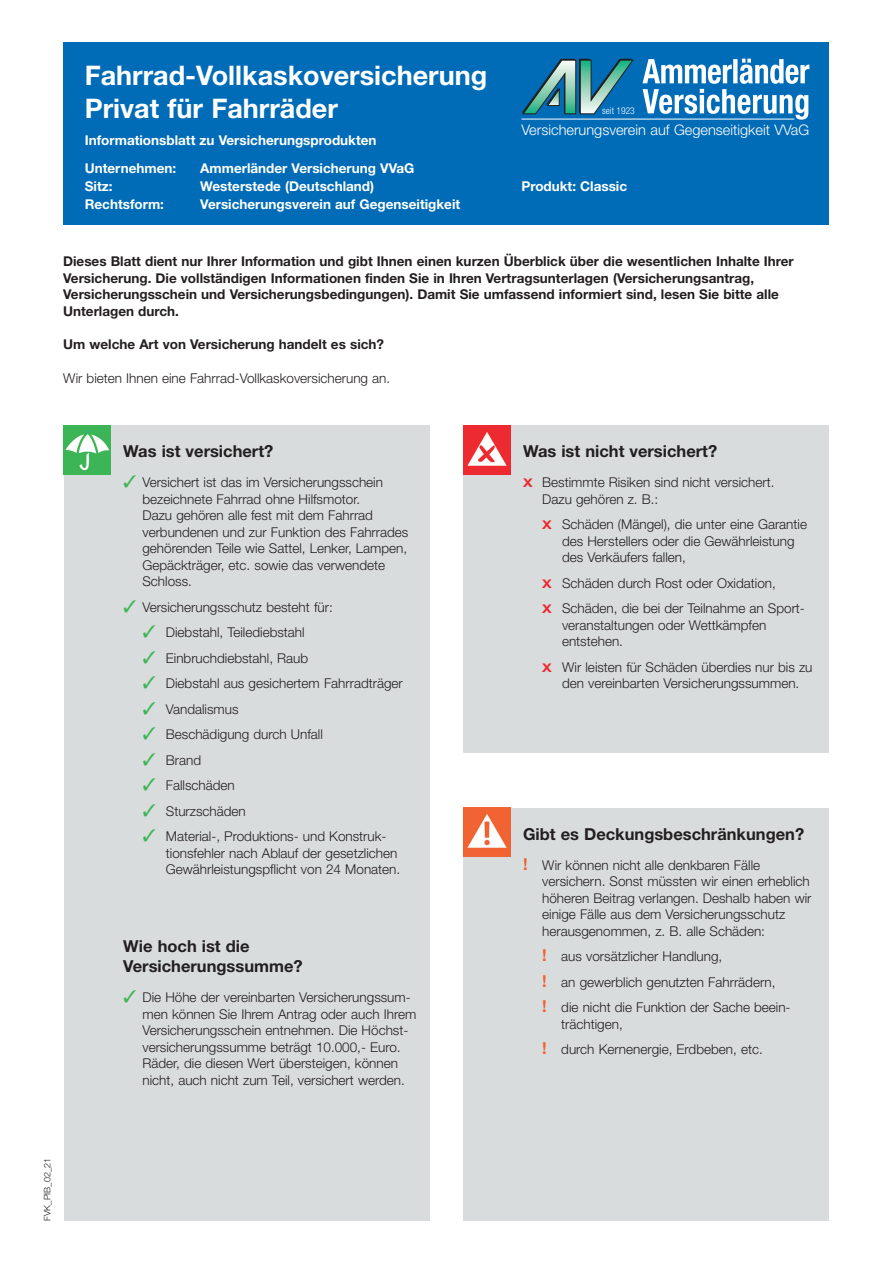
<style>
.page{position:relative;width:893px;height:1263px;background:#fff}
.page>*{position:absolute;margin:0;border:0;box-sizing:border-box;transform-origin:0 0}
.t1{font:700 27px/33px "Helvetica Neue LT Std";color:#fff}
.t2{font:700 16.5px/20.2px "Helvetica Neue LT Std";color:#231f20}
.t3{font:300 14.55px "Helvetica Neue LT Std";color:#fff}
.t4{font:300 13.5px/16.5px "Helvetica Neue LT Std";color:#231f20}
.t5{font:700 13.5px/16.5px "Helvetica Neue LT Std";color:#231f20}
.t6{font:700 13.5px/28.5px "Helvetica Neue LT Std";color:#fff}
.t7{font:300 condensed 9.6px "Helvetica Neue LT Std";color:#fff}
.t8{font:300 9px "Helvetica Neue LT Std";color:#231f20}
.s1{color:#3eb656}
.s2{font-weight:700;font-size:12px;color:#ee2830}
.s3{font-weight:700;font-size:16.5px;color:#f16232}
</style>
<div class="page">
<div style="left:463px;top:425px;width:366px;height:328px;background:#d9dcdd"></div>
<div style="left:463px;top:808px;width:366px;height:412px;background:#d9dcdd"></div>
<div style="left:64px;top:425px;width:365px;height:795px;background:#d9dcdd"></div>
<img style="left:64px;top:425px;width:47px;height:49px">
<img style="left:463px;top:425px;width:47px;height:49px">
<img style="left:463px;top:808px;width:47px;height:49px">
<div style="left:64px;top:43px;width:765px;height:182px;background:#006cb7"></div>
<svg style="left:522px;top:59px;width:111px;height:55px"></svg>
<svg style="left:642px;top:59px;width:167px;height:61px"></svg>
<hr style="left:521px;top:119px;width:273px;height:1px;background:#fff">
<h1 class="t1" style="left:85px;top:58px;width:404px">Fahrrad-Vollkaskoversicherung<br>Privat für Fahrräder</h1>
<p class="t6" style="left:85px;top:125px;width:293px">Informationsblatt zu Versicherungsprodukten<br>Unternehmen:</p>
<p class="t6" style="left:200px;top:154px;width:216px">Ammerländer Versicherung VVaG</p>
<p class="t7" style="left:602px;top:105px;width:34px">seit 1923</p>
<p class="t3" style="left:521px;top:121px;width:289px">Versicherungsverein auf Gegenseitigkeit VVaG</p>
<p class="t6" style="left:85px;top:172px;width:29px">Sitz:</p>
<p class="t6" style="left:200px;top:172px;width:175px">Westerstede (Deutschland)</p>
<p class="t6" style="left:521px;top:172px;width:107px">Produkt: Classic</p>
<p class="t6" style="left:85px;top:190px;width:81px">Rechtsform:</p>
<p class="t6" style="left:200px;top:190px;width:261px">Versicherungsverein auf Gegenseitigkeit</p>
<p class="t5" style="left:63px;top:253px;width:732px">Dieses Blatt dient nur Ihrer Information und gibt Ihnen einen kurzen Überblick über die wesentlichen Inhalte Ihrer Versicherung. Die vollständigen Informationen finden Sie in Ihren Vertragsunterlagen (Versicherungsantrag, Versicherungsschein und Versicherungsbedingungen). Damit Sie umfassend informiert sind, lesen Sie bitte alle Unterlagen durch.</p>
<p class="t5" style="left:63px;top:335px;width:322px">Um welche Art von Versicherung handelt es sich?</p>
<p class="t4" style="left:63px;top:370px;width:329px">Wir bieten Ihnen eine Fahrrad-Vollkaskoversicherung an.</p>
<p class="t2" style="left:123px;top:441px;width:152px">Was ist versichert?</p>
<p class="t4" style="left:142px;top:474px;width:267px;text-indent:-19px"><span class="s1">✓</span> Versichert ist das im Versicherungsschein bezeichnete Fahrrad ohne Hilfsmotor.<br>Dazu gehören alle fest mit dem Fahrrad verbundenen und zur Funktion des Fahrrades gehörenden Teile wie Sattel, Lenker, Lampen, Gepäckträger, etc. sowie das verwendete Schloss.</p>
<p class="t4" style="left:123px;top:598px;width:211px"><span class="s1">✓</span> Versicherungsschutz besteht für:</p>
<p class="t4" style="left:142px;top:624px;width:164px"><span class="s1">✓</span> Diebstahl, Teilediebstahl</p>
<p class="t4" style="left:142px;top:649px;width:167px"><span class="s1">✓</span> Einbruchdiebstahl, Raub</p>
<p class="t4" style="left:142px;top:675px;width:262px"><span class="s1">✓</span> Diebstahl aus gesichertem Fahrradträger</p>
<p class="t4" style="left:142px;top:700px;width:98px"><span class="s1">✓</span> Vandalismus</p>
<p class="t4" style="left:142px;top:726px;width:182px"><span class="s1">✓</span> Beschädigung durch Unfall</p>
<p class="t4" style="left:142px;top:751px;width:60px"><span class="s1">✓</span> Brand</p>
<p class="t4" style="left:142px;top:777px;width:94px"><span class="s1">✓</span> Fallschäden</p>
<p class="t4" style="left:142px;top:802px;width:105px"><span class="s1">✓</span> Sturzschäden</p>
<p class="t4" style="left:166px;top:828px;width:236px;text-indent:-23px"><span class="s1">✓</span> Material-, Produktions- und Konstruk&shy;tionsfehler nach Ablauf der gesetzlichen<br>Gewährleistungspflicht von 24 Monaten.</p>
<p class="t2" style="left:123px;top:936px;width:181px">Wie hoch ist die<br>Versicherungssumme?</p>
<p class="t4" style="left:142px;top:989px;width:275px;text-indent:-19px"><span class="s1">✓</span> Die Höhe der vereinbarten Versicherungssum&shy;men können Sie Ihrem Antrag oder auch Ihrem Versicherungsschein entnehmen. Die Höchst&shy;versicherungssumme beträgt 10.000,- Euro.<br>Räder, die diesen Wert übersteigen, können nicht, auch nicht zum Teil, versichert werden.</p>
<p class="t2" style="left:523px;top:441px;width:196px">Was ist nicht versichert?</p>
<p class="t4" style="left:542px;top:474px;width:234px;text-indent:-19px"><span class="s2">X</span> Bestimmte Risiken sind nicht versichert.<br>Dazu gehören z. B.:</p>
<p class="t4" style="left:562px;top:516px;width:246px;text-indent:-20px"><span class="s2">X</span> Schäden (Mängel), die unter eine Garantie des Herstellers oder die Gewährleistung des Verkäufers fallen,</p>
<p class="t4" style="left:542px;top:570px;width:264px;line-height:25.5px"><span class="s2">X</span> Schäden durch Rost oder Oxidation,<br><span class="s2">X</span> Schäden, die bei der Teilnahme an Sport-</p>
<p class="t4" style="left:562px;top:616px;width:206px">veranstaltungen oder Wettkämpfen entstehen.</p>
<p class="t4" style="left:542px;top:658px;width:272px;text-align:center"><span class="s2">X</span> Wir leisten für Schäden überdies nur bis zu den vereinbarten Versicherungssummen.</p>
<p class="t2" style="left:523px;top:823px;width:283px">Gibt es Deckungsbeschränkungen?</p>
<p class="t4" style="left:542px;top:856px;width:271px;text-indent:-19px"><span class="s3">!</span> Wir können nicht alle denkbaren Fälle versichern. Sonst müssten wir einen erheblich höheren Beitrag verlangen. Deshalb haben wir einige Fälle aus dem Versicherungsschutz herausgenommen, z. B. alle Schäden:</p>
<p class="t4" style="left:542px;top:943px;width:250px;line-height:25.5px"><span class="s3">!</span> aus vorsätzlicher Handlung,<br><span class="s3">!</span> an gewerblich genutzten Fahrrädern,<br><span class="s3">!</span> die nicht die Funktion der Sache beein-</p>
<p class="t4" style="left:542px;top:1011px;width:222px;line-height:25.5px;text-indent:19px">trächtigen,<br><span class="s3">!</span> durch Kernenergie, Erdbeben, etc.</p>
<p class="t8" style="left:42px;top:1221px;width:65px;rotate:-90deg">FVK_PIB_02_21</p>
</div>
